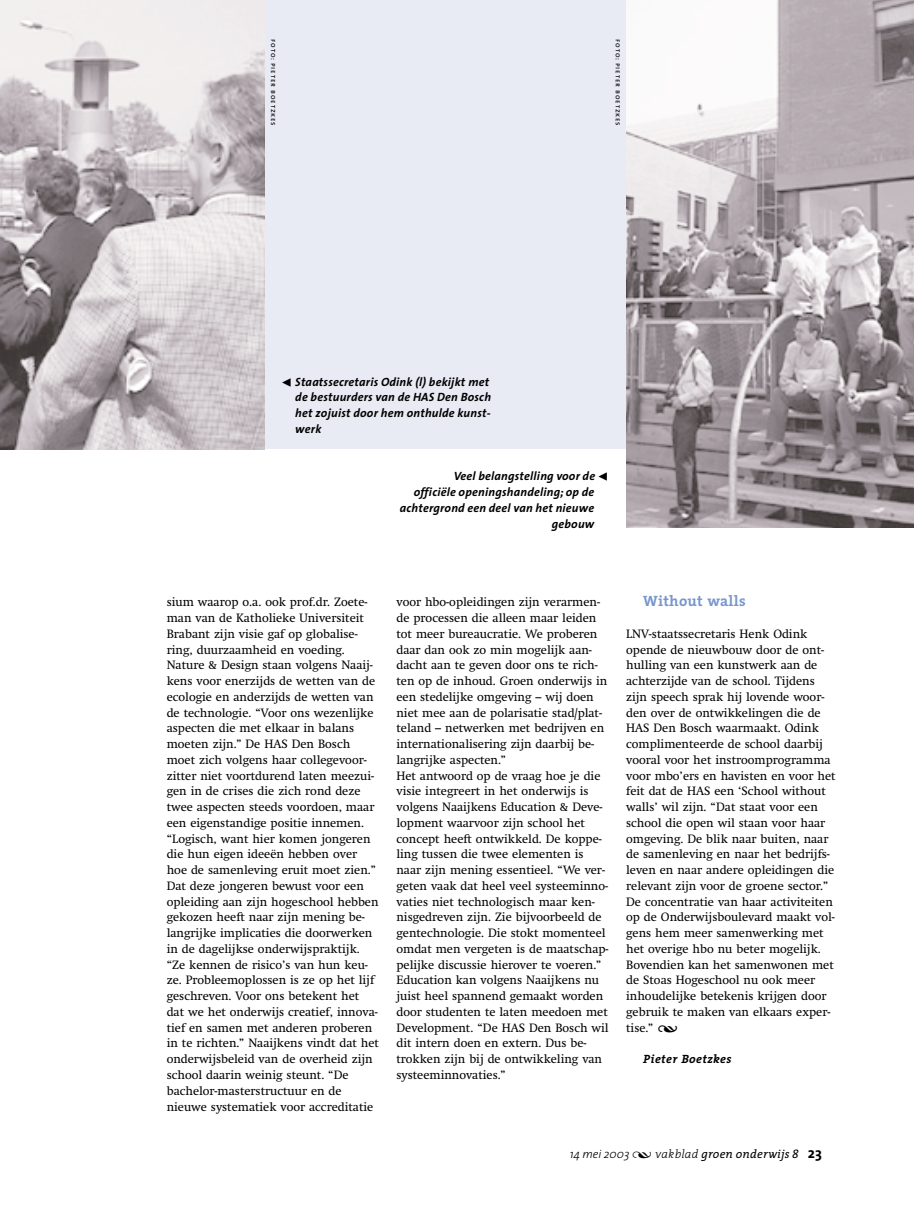
<style>
.page{position:relative;width:914px;height:1211px;background:#fff}
.page>*{position:absolute;margin:0;border:0;box-sizing:border-box;transform-origin:0 0}
.t1{font:700 15px "The Serif";letter-spacing:.02em;color:#7997cc}
.t2{font:12px/15.8px "Swift Special";color:#000}
.t3{font:italic 700 12px/15.8px "The Sans";letter-spacing:.02em;color:#000}
.t4{font:italic 12px "The Serif";letter-spacing:.02em;color:#000}
.t5{font:italic 700 12px "The Serif";letter-spacing:.035em;color:#000}
.t6{font:7.5px "The Sans Caps";letter-spacing:.115em;color:#000}
.s1{font-family:"The Sans Light Expert";font-weight:400;font-style:normal}
.s2{font-family:"The Serif Expert"}
.s3{font-family:"The Sans";font-weight:300}
.s4{font-family:"The Serif Extra Light Expert";font-style:normal}
.s5{font-weight:300}
.s6{font-family:"The Sans";font-weight:700;font-style:normal;font-size:15px}
</style>
<div class="page">
<div style="left:0;top:0;width:677px;height:449px;background:#e8eaf4"></div>
<img style="left:0;top:2px;width:264px;height:447px">
<img style="left:626px;top:0;width:288px;height:527px">
<p class="t6" style="left:278px;top:39px;width:88px;rotate:90deg">foto: pieter boetzkes</p>
<p class="t6" style="left:623px;top:39px;width:88px;rotate:90deg">foto: pieter boetzkes</p>
<p class="t3" style="left:295px;top:375px;width:197px;text-indent:-14px"><span class="s1">¯</span> Staatssecretaris Odink (l) bekijkt met de bestuurders van de HAS Den Bosch het zojuist door hem onthulde kunst&shy;werk</p>
<p class="t3" style="left:453px;top:469px;width:157px">Veel belangstelling voor de <span class="s1">¯</span></p>
<p class="t3" style="left:414px;top:485px;width:182px">officiële openingshandeling; op de</p>
<p class="t3" style="left:400px;top:501px;width:196px">achtergrond een deel van het nieuwe</p>
<p class="t3" style="left:552px;top:517px;width:44px">gebouw</p>
<p class="t2" style="left:167px;top:595px;width:214px">sium waarop o.a. ook prof.dr. Zoete&shy;man van de Katholieke Universiteit Brabant zijn visie gaf op globalise&shy;ring, duurzaamheid en voeding.<br>Nature &amp; Design staan volgens Naaij&shy;kens voor enerzijds de wetten van de ecologie en anderzijds de wetten van de technologie. “Voor ons wezenlijke aspecten die met elkaar in balans moeten zijn.” De HAS Den Bosch moet zich volgens haar collegevoor&shy;zitter niet voortdurend laten meezui&shy;gen in de crises die zich rond deze twee aspecten steeds voordoen, maar een eigenstandige positie innemen. “Logisch, want hier komen jongeren die hun eigen ideeën hebben over hoe de samenleving eruit moet zien.” Dat deze jongeren bewust voor een opleiding aan zijn hogeschool hebben gekozen heeft naar zijn mening be&shy;langrijke implicaties die doorwerken in de dagelijkse onderwijspraktijk. “Ze kennen de risico’s van hun keu&shy;ze. Probleemoplossen is ze op het lijf geschreven. Voor ons betekent het dat we het onderwijs creatief, innova&shy;tief en samen met anderen proberen in te richten.” Naaijkens vindt dat het onderwijsbeleid van de overheid zijn school daarin weinig steunt. “De bachelor-masterstructuur en de nieuwe systematiek voor accreditatie</p>
<p class="t2" style="left:396px;top:595px;width:214px">voor hbo-opleidingen zijn verarmen&shy;de processen die alleen maar leiden tot meer bureaucratie. We proberen daar dan ook zo min mogelijk aan&shy;dacht aan te geven door ons te rich&shy;ten op de inhoud. Groen onderwijs in een stedelijke omgeving – wij doen niet mee aan de polarisatie stad/plat&shy;teland – netwerken met bedrijven en internationalisering zijn daarbij be&shy;langrijke aspecten.”<br>Het antwoord op de vraag hoe je die visie integreert in het onderwijs is volgens Naaijkens Education &amp; Deve&shy;lopment waarvoor zijn school het concept heeft ontwikkeld. De koppe&shy;ling tussen die twee elementen is naar zijn mening essentieel. “We ver&shy;geten vaak dat heel veel systeeminno&shy;vaties niet technologisch maar ken&shy;nisgedreven zijn. Zie bijvoorbeeld de gentechnologie. Die stokt momenteel omdat men vergeten is de maatschap&shy;pelijke discussie hierover te voeren.” Education kan volgens Naaijkens nu juist heel spannend gemaakt worden door studenten te laten meedoen met Development. “De HAS Den Bosch wil dit intern doen en extern. Dus be&shy;trokken zijn bij de ontwikkeling van systeeminnovaties.”</p>
<p class="t1" style="left:643px;top:596px;width:104px">Without walls</p>
<p class="t2" style="left:626px;top:627px;width:211px">LNV-staatssecretaris Henk Odink opende de nieuwbouw door de ont&shy;hulling van een kunstwerk aan de achterzijde van de school. Tijdens zijn speech sprak hij lovende woor&shy;den over de ontwikkelingen die de HAS Den Bosch waarmaakt. Odink complimenteerde de school daarbij vooral voor het instroomprogramma voor mbo’ers en havisten en voor het feit dat de HAS een ‘School without walls’ wil zijn. “Dat staat voor een school die open wil staan voor haar omgeving. De blik naar buiten, naar de samenleving en naar het bedrijfs&shy;leven en naar andere opleidingen die relevant zijn voor de groene sector.” De concentratie van haar activiteiten op de Onderwijsboulevard maakt vol&shy;gens hem meer samenwerking met het overige hbo nu beter mogelijk.<br>Bovendien kan het samenwonen met de Stoas Hogeschool nu ook meer inhoudelijke betekenis krijgen door gebruik te maken van elkaars exper&shy;tise.” <span class="s2">Œ</span></p>
<p class="t5" style="left:643px;top:1054px;width:90px">Pieter Boetzkes</p>
<p class="t4" style="left:569px;top:1149px;width:253px"><span class="s3">14 mei 2003</span> <span class="s4">Œ</span> <span class="s5">vakblad</span> groen onderwijs 8 <span class="s6">23</span></p>
</div>
